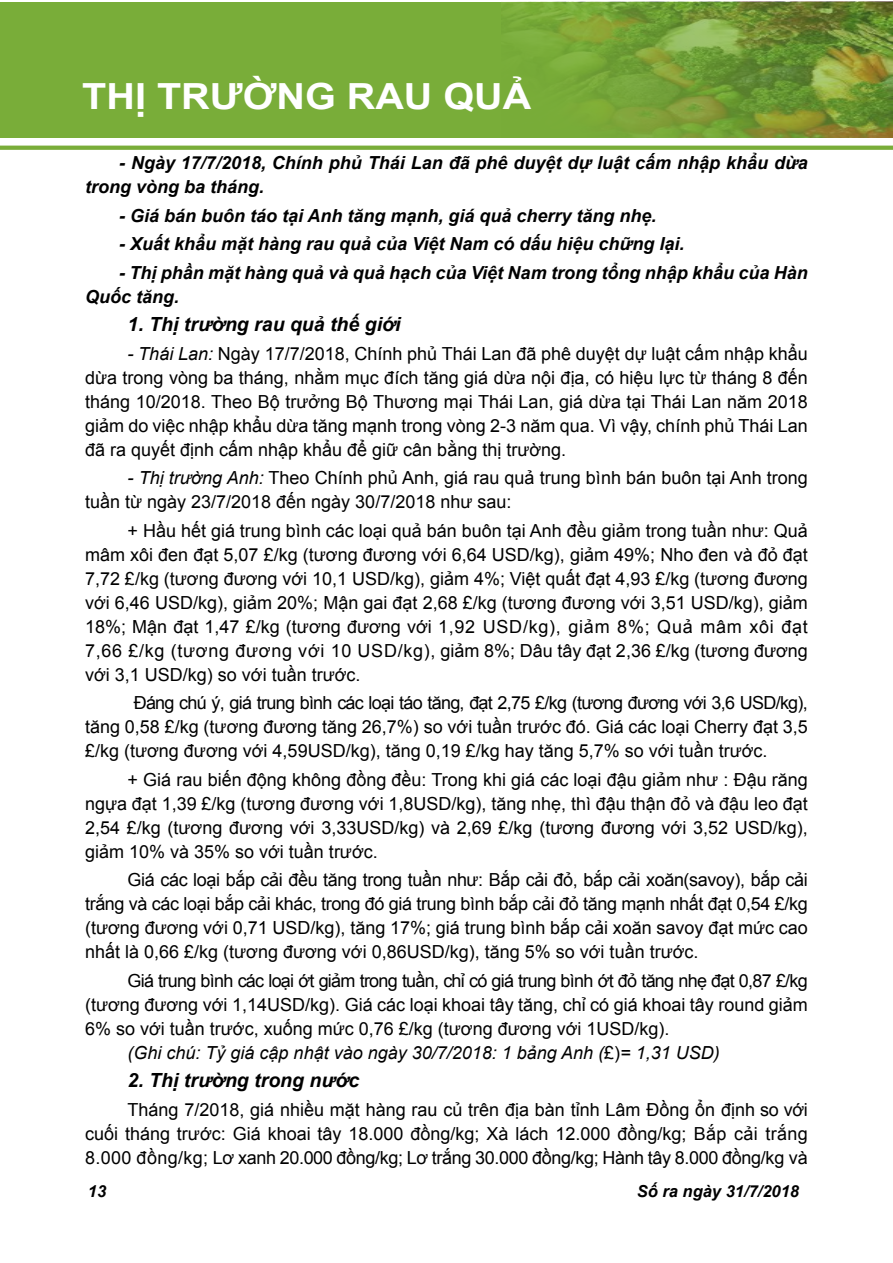
<style>
.page{position:relative;width:893px;height:1263px;background:#fff}
.page>*{position:absolute;margin:0;border:0;box-sizing:border-box;transform-origin:0 0}
.t1{font:700 36px "Arial";color:#fff;scale:1.1 1}
.t2{font:italic 700 19.5px "Arial";color:#000}
.t3{font:18px/24px "Arial";color:#000;text-align:justify}
.t4{font:italic 700 18px/24px "Arial";color:#000}
.t5{font:18px "Arial";letter-spacing:-.04em;color:#000}
.t6{font:italic 18px "Arial";color:#000}
.t7{font:italic 700 16.5px "Arial";color:#000}
.s1{font-style:italic}
.s2{font-style:normal}
</style>
<div class="page">
<div style="left:0;top:2px;width:892px;height:136px;background:#79ad39"></div>
<svg style="left:0;top:146px;width:893px;height:4px;background:#7eb040"></svg>
<img style="left:502px;top:2px;width:390px;height:136px">
<hr style="left:0;top:0;width:1px;height:137px;background:#d09a2f">
<h1 class="t1" style="left:82px;top:72px;width:410px">THỊ TRƯỜNG RAU QUẢ</h1>
<p class="t4" style="left:85px;top:152px;width:724px;text-indent:34px">- Ngày 17/7/2018, Chính phủ Thái Lan đã phê duyệt dự luật cấm nhập khẩu dừa trong vòng ba tháng.</p>
<p class="t4" style="left:119px;top:204px;width:539px">- Giá bán buôn táo tại Anh tăng mạnh, giá quả cherry tăng nhẹ.</p>
<p class="t4" style="left:119px;top:233px;width:567px">- Xuất khẩu mặt hàng rau quả của Việt Nam có dấu hiệu chững lại.</p>
<p class="t4" style="left:85px;top:261px;width:724px;text-indent:34px">- Thị phần mặt hàng quả và quả hạch của Việt Nam trong tổng nhập khẩu của Hàn<br>Quốc tăng.</p>
<p class="t2" style="left:128px;top:311px;width:275px">1. Thị trường rau quả thế giới</p>
<p class="t3" style="left:85px;top:342px;width:724px;text-indent:43px"><span class="s1">- Thái Lan:</span> Ngày 17/7/2018, Chính phủ Thái Lan đã phê duyệt dự luật cấm nhập khẩu dừa trong vòng ba tháng, nhằm mục đích tăng giá dừa nội địa, có hiệu lực từ tháng 8 đến tháng 10/2018. Theo Bộ trưởng Bộ Thương mại Thái Lan, giá dừa tại Thái Lan năm 2018 giảm do việc nhập khẩu dừa tăng mạnh trong vòng 2-3 năm qua. Vì vậy, chính phủ Thái Lan đã ra quyết định cấm nhập khẩu để giữ cân bằng thị trường.</p>
<p class="t3" style="left:85px;top:466px;width:724px;text-indent:43px"><span class="s1">- Thị trường Anh:</span> Theo Chính phủ Anh, giá rau quả trung bình bán buôn tại Anh trong tuần từ ngày 23/7/2018 đến ngày 30/7/2018 như sau:</p>
<p class="t3" style="left:85px;top:519px;width:724px;text-indent:43px">+ Hầu hết giá trung bình các loại quả bán buôn tại Anh đều giảm trong tuần như: Quả mâm xôi đen đạt 5,07 £/kg (tương đương với 6,64 USD/kg), giảm 49%; Nho đen và đỏ đạt 7,72 £/kg (tương đương với 10,1 USD/kg), giảm 4%; Việt quất đạt 4,93 £/kg (tương đương với 6,46 USD/kg), giảm 20%; Mận gai đạt 2,68 £/kg (tương đương với 3,51 USD/kg), giảm 18%; Mận đạt 1,47 £/kg (tương đương với 1,92 USD/kg), giảm 8%; Quả mâm xôi đạt 7,66 £/kg (tương đương với 10 USD/kg), giảm 8%; Dâu tây đạt 2,36 £/kg (tương đương với 3,1 USD/kg) so với tuần trước.</p>
<p class="t3" style="left:85px;top:691px;width:724px;text-indent:49px">Đáng chú ý, giá trung bình các loại táo tăng, đạt 2,75 £/kg (tương đương với 3,6 USD/kg), tăng 0,58 £/kg (tương đương tăng 26,7%) so với tuần trước đó. Giá các loại Cherry đạt 3,5 £/kg (tương đương với 4,59USD/kg), tăng 0,19 £/kg hay tăng 5,7% so với tuần trước.</p>
<p class="t3" style="left:85px;top:768px;width:724px;text-indent:43px">+ Giá rau biến động không đồng đều: Trong khi giá các loại đậu giảm như : Đậu răng ngựa đạt 1,39 £/kg (tương đương với 1,8USD/kg), tăng nhẹ, thì đậu thận đỏ và đậu leo đạt 2,54 £/kg (tương đương với 3,33USD/kg) và 2,69 £/kg (tương đương với 3,52 USD/kg), giảm 10% và 35% so với tuần trước.</p>
<p class="t3" style="left:85px;top:868px;width:724px;text-indent:43px">Giá các loại bắp cải đều tăng trong tuần như: Bắp cải đỏ, bắp cải xoăn(savoy), bắp cải trắng và các loại bắp cải khác, trong đó giá trung bình bắp cải đỏ tăng mạnh nhất đạt 0,54 £/kg (tương đương với 0,71 USD/kg), tăng 17%; giá trung bình bắp cải xoăn savoy đạt mức cao nhất là 0,66 £/kg (tương đương với 0,86USD/kg), tăng 5% so với tuần trước.</p>
<p class="t5" style="left:128px;top:969px;width:682px">Giá trung bình các loại ớt giảm trong tuần, chỉ có giá trung bình ớt đỏ tăng nhẹ đạt 0,87 £/kg</p>
<p class="t3" style="left:85px;top:993px;width:724px">(tương đương với 1,14USD/kg). Giá các loại khoai tây tăng, chỉ có giá khoai tây round giảm</p>
<p class="t3" style="left:85px;top:1017px;width:586px">6% so với tuần trước, xuống mức 0,76 £/kg (tương đương với 1USD/kg).</p>
<p class="t6" style="left:128px;top:1041px;width:594px">(Ghi chú: Tỷ giá cập nhật vào ngày 30/7/2018: 1 bảng Anh (<span class="s2">£)</span>= 1,31 USD)</p>
<p class="t2" style="left:128px;top:1067px;width:233px">2. Thị trường trong nước</p>
<p class="t3" style="left:85px;top:1098px;width:724px;text-indent:43px">Tháng 7/2018, giá nhiều mặt hàng rau củ trên địa bàn tỉnh Lâm Đồng ổn định so với cuối tháng trước: Giá khoai tây 18.000 đồng/kg; Xà lách 12.000 đồng/kg; Bắp cải trắng 8.000 đồng/kg; Lơ xanh 20.000 đồng/kg; Lơ trắng 30.000 đồng/kg; Hành tây 8.000 đồng/kg và</p>
<p class="t7" style="left:88px;top:1181px;width:20px">13</p>
<p class="t7" style="left:637px;top:1181px;width:164px">Số ra ngày 31/7/2018</p>
</div>
